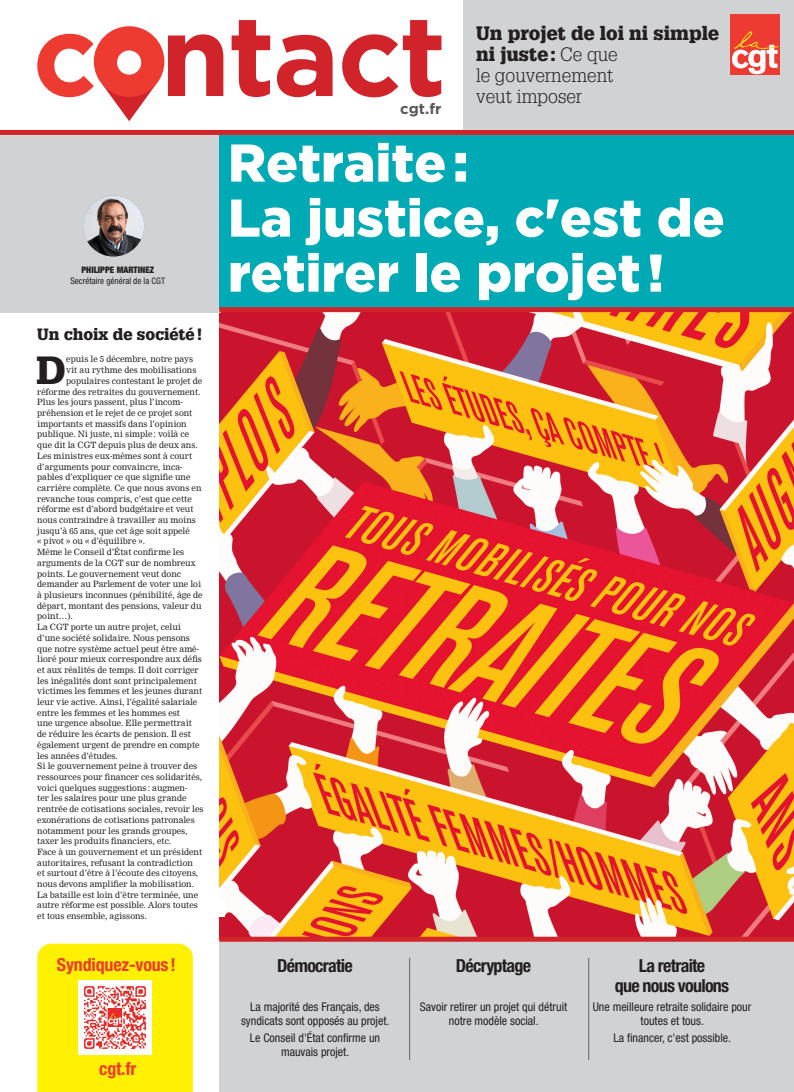
<style>
.page{position:relative;width:794px;height:1092px;background:#fff}
.page>*{position:absolute;margin:0;border:0;box-sizing:border-box;transform-origin:0 0}
.Une_-_Titre_génériqu{font:900 53px/55px "Gotham";color:#fff}
.Une_-_Texte_édito_le{font:900 38.4px "Glypha LT Std";color:#231f20}
.Une_-_Leader{font:300 19px/21px "Glypha LT Std";color:#231f20}
.Une_-_Sommaire_titre{font:700 condensed 18px/20px "Helvetica Neue LT Pro";letter-spacing:-.04em;color:#231f20;text-align:center}
.AA_Chapo_Institution{font:700 condensed 18px "Helvetica Neue LT Pro";letter-spacing:-.01em;color:#ee3b32}
.Une_-_Titre_édito{font:900 16px "Glypha LT Std";color:#231f20}
.Une_-_Leader-2{font:700 15px "Gotham";color:#57585a}
.Une_-_Sommaire_texte{font:condensed 12px/14px "Helvetica Neue LT Pro";color:#231f20;text-align:center}
.Une_-_Fonction{font:condensed 9px "Helvetica Neue LT Pro";color:#231f20}
.Une_-_Nom{font:900 condensed 9px "Helvetica Neue LT Pro";color:#231f20}
.Une_-_Texte_courant{font:8.5px/10.7px "Nimrod MT Regular 2";color:#231f20}
.Une_-_Texte_édito_le-2{font:8.5px "Nimrod MT Regular 2";color:#231f20}
.s1{font-weight:900}
</style>
<div class="page">
<div style="left:37px;top:943px;width:156px;height:148px;background:#fff101"></div>
<div style="left:219px;top:941px;width:575px;height:150px;background:#d1d2d4"></div>
<div style="left:0;top:130px;width:794px;height:5px;background:#d1232a"></div>
<div style="left:464px;top:0;width:330px;height:130px;background:#d1d2d4"></div>
<svg style="left:168px;top:20px;width:273px;height:77px"></svg>
<svg style="left:103px;top:86px;width:52px;height:35px"></svg>
<div style="left:100px;top:32px;width:58px;height:59px;background:#ee3b32;border-radius:50%"></div>
<div style="left:94px;top:26px;width:70px;height:71px;border:12px solid #ee3b32;border-radius:50%"></div>
<div style="left:117px;top:51px;width:24px;height:23px;background:#fff;border-radius:50%"></div>
<div style="left:117px;top:50px;width:24px;height:25px;border:1px solid #fff;border-radius:50%"></div>
<svg style="left:37px;top:34px;width:57px;height:63px"></svg>
<div style="left:730px;top:15px;width:49px;height:60px;background:#ee3b32"></div>
<svg style="left:732px;top:31px;width:46px;height:43px"></svg>
<img style="left:219px;top:312px;width:575px;height:624px">
<div style="left:0;top:135px;width:221px;height:177px;background:#d1d2d4"></div>
<div style="left:205px;top:899px;width:20px;height:17px;background:#fff"></div>
<div style="left:219px;top:135px;width:575px;height:174px;background:#00aab5"></div>
<hr style="left:409px;top:998px;width:1px;height:62px;background:#5a676e">
<hr style="left:588px;top:998px;width:1px;height:62px;background:#5a676e">
<hr style="left:409px;top:957px;width:1px;height:41px;background:#5a676e">
<hr style="left:588px;top:957px;width:1px;height:41px;background:#5a676e">
<img style="left:78px;top:980px;width:74px;height:74px">
<div style="left:219px;top:307px;width:575px;height:5px;background:#d1232a"></div>
<div style="left:219px;top:936px;width:575px;height:5px;background:#d1232a"></div>
<img style="left:83px;top:195px;width:61px;height:61px;border-radius:31px">
<p class="Une_-_Nom" style="left:81px;top:264px;width:74px">PHILIPPE MARTINEZ</p>
<p class="Une_-_Fonction" style="left:70px;top:275px;width:96px">Secrétaire général de la CGT</p>
<p class="Une_-_Titre_édito" style="left:37px;top:324px;width:167px">Un choix de société!</p>
<p class="Une_-_Texte_édito_le" style="left:36px;top:347px;width:31px">D</p>
<p class="Une_-_Texte_édito_le-2" style="left:66px;top:355px;width:128px">epuis le 5 décembre, notre pays</p>
<p class="Une_-_Texte_édito_le-2" style="left:66px;top:366px;width:132px">vit au rythme des mobilisations</p>
<p class="Une_-_Texte_édito_le-2" style="left:66px;top:377px;width:138px">populaires contestant le projet de</p>
<p class="Une_-_Texte_édito_le-2" style="left:37px;top:388px;width:165px">réforme des retraites du gouvernement.</p>
<p class="Une_-_Texte_édito_le-2" style="left:37px;top:398px;width:147px">Plus les jours passent, plus l’incom-</p>
<p class="Une_-_Texte_édito_le-2" style="left:37px;top:409px;width:157px">préhension et le rejet de ce projet sont</p>
<p class="Une_-_Texte_édito_le-2" style="left:37px;top:420px;width:151px">importants et massifs dans l’opinion</p>
<p class="Une_-_Texte_édito_le-2" style="left:37px;top:430px;width:153px">publique. Ni juste, ni simple: voilà ce</p>
<p class="Une_-_Texte_édito_le-2" style="left:37px;top:441px;width:162px">que dit la CGT depuis plus de deux ans.</p>
<p class="Une_-_Texte_édito_le-2" style="left:37px;top:452px;width:156px">Les ministres eux-mêmes sont à court</p>
<p class="Une_-_Texte_édito_le-2" style="left:37px;top:462px;width:147px">d’arguments pour convaincre, inca-</p>
<p class="Une_-_Texte_édito_le-2" style="left:37px;top:473px;width:155px">pables d’expliquer ce que signifie une</p>
<p class="Une_-_Texte_édito_le-2" style="left:37px;top:484px;width:166px">carrière complète. Ce que nous avons en</p>
<p class="Une_-_Texte_édito_le-2" style="left:37px;top:495px;width:156px">revanche tous compris, c’est que cette</p>
<p class="Une_-_Texte_édito_le-2" style="left:37px;top:505px;width:158px">réforme est d’abord budgétaire et veut</p>
<p class="Une_-_Texte_édito_le-2" style="left:37px;top:516px;width:160px">nous contraindre à travailler au moins</p>
<p class="Une_-_Texte_édito_le-2" style="left:37px;top:527px;width:154px">jusqu’à 65 ans, que cet âge soit appelé</p>
<p class="Une_-_Texte_édito_le-2" style="left:37px;top:537px;width:109px">« pivot » ou « d’équilibre ».</p>
<p class="Une_-_Texte_courant" style="left:37px;top:547px;width:167px">Même le Conseil d’État confirme les arguments de la CGT sur de nombreux points. Le gouvernement veut donc demander au Parlement de voter une loi à plusieurs inconnues (pénibilité, âge de départ, montant des pensions, valeur du point…).</p>
<p class="Une_-_Texte_courant" style="left:37px;top:622px;width:166px">La CGT porte un autre projet, celui d’une société solidaire. Nous pensons que notre système actuel peut être amé&shy;lioré pour mieux correspondre aux défis et aux réalités de temps. Il doit corriger les inégalités dont sont principalement victimes les femmes et les jeunes durant leur vie active. Ainsi, l’égalité salariale entre les femmes et les hommes est<br>une urgence absolue. Elle permettrait de réduire les écarts de pension. Il est également urgent de prendre en compte les années d’études.</p>
<p class="Une_-_Texte_courant" style="left:37px;top:761px;width:168px">Si le gouvernement peine à trouver des ressources pour financer ces solidarités, voici quelques suggestions : augmen-<br>ter les salaires pour une plus grande rentrée de cotisations sociales, revoir les exonérations de cotisations patronales notamment pour les grands groupes, taxer les produits financiers, etc.</p>
<p class="Une_-_Texte_courant" style="left:37px;top:847px;width:166px">Face à un gouvernement et un président autoritaires, refusant la contradiction et surtout d’être à l’écoute des citoyens, nous devons amplifier la mobilisation.<br>La bataille est loin d’être terminée, une autre réforme est possible. Alors toutes et tous ensemble, agissons.</p>
<p class="AA_Chapo_Institution" style="left:57px;top:953px;width:120px">Syndiquez-vous!</p>
<p class="AA_Chapo_Institution" style="left:99px;top:1057px;width:39px">cgt.fr</p>
<p class="Une_-_Leader-2" style="left:400px;top:100px;width:43px">cgt.fr</p>
<p class="Une_-_Leader" style="left:476px;top:23px;width:244px"><span class="s1">Un projet de loi ni simple ni juste:</span> Ce que<br>le gouvernement<br>veut imposer</p>
<p class="Une_-_Titre_génériqu" style="left:228px;top:134px;width:242px">Retraite :</p>
<p class="Une_-_Titre_génériqu" style="left:228px;top:189px;width:498px">La justice, c'est de retirer le projet !</p>
<p class="Une_-_Sommaire_titre" style="left:277px;top:955px;width:77px">Démocratie</p>
<p class="Une_-_Sommaire_titre" style="left:456px;top:955px;width:77px">Décryptage</p>
<p class="Une_-_Sommaire_titre" style="left:615px;top:955px;width:116px">La retraite<br>que nous voulons</p>
<p class="Une_-_Sommaire_texte" style="left:241px;top:999px;width:150px">La majorité des Français, des syndicats sont opposés au projet.</p>
<p class="Une_-_Sommaire_texte" style="left:250px;top:1030px;width:132px">Le Conseil d'État confirme un mauvais projet.</p>
<p class="Une_-_Sommaire_texte" style="left:420px;top:999px;width:149px">Savoir retirer un projet qui détruit notre modèle social.</p>
<p class="Une_-_Sommaire_texte" style="left:592px;top:999px;width:160px">Une meilleure retraite solidaire pour toutes et tous.</p>
<p class="Une_-_Sommaire_texte" style="left:613px;top:1030px;width:119px">La financer, c'est possible.</p>
</div>
